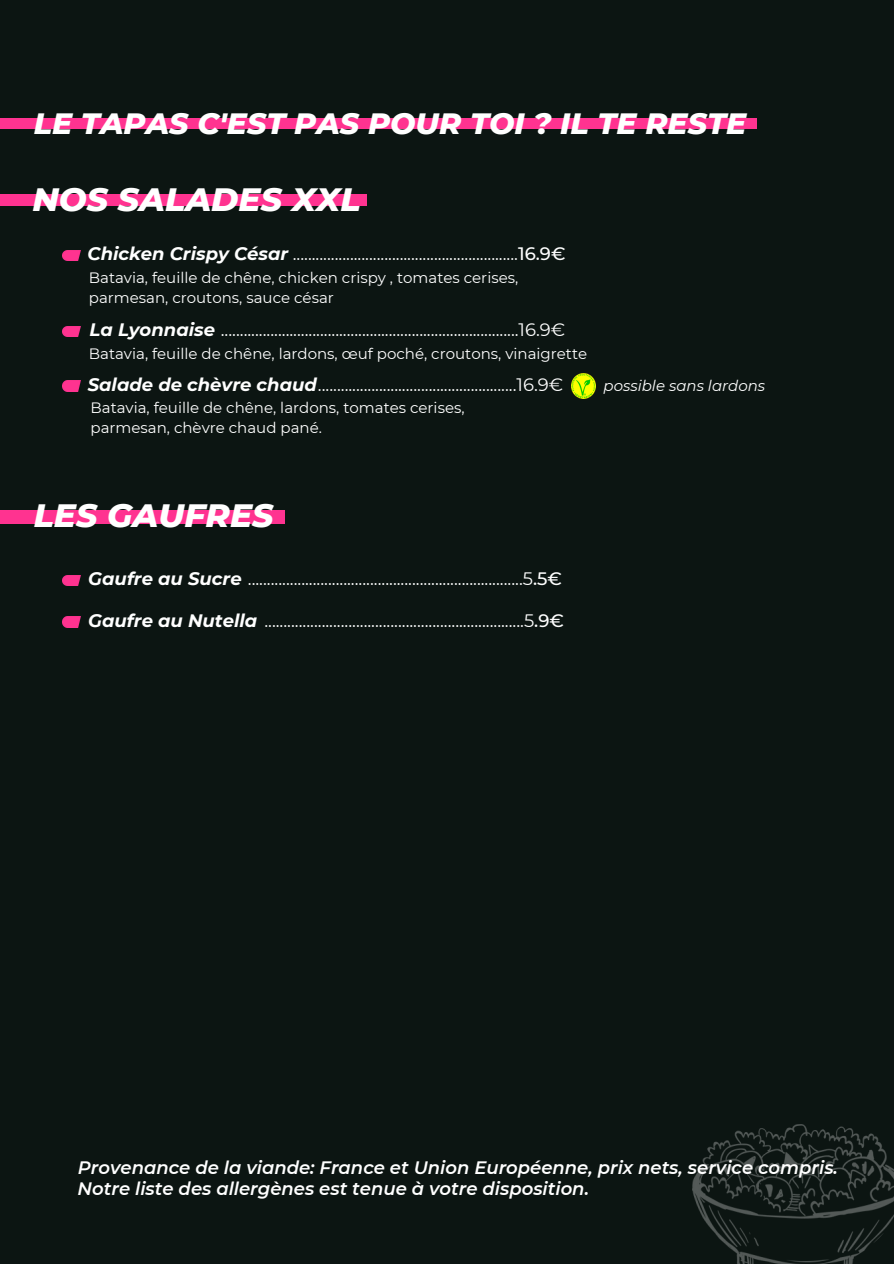
<style>
.page{position:relative;width:894px;height:1264px;background:#fff}
.page>*{position:absolute;margin:0;border:0;box-sizing:border-box;transform-origin:0 0}
.t1{font:italic 800 33px "Montserrat";color:#fff}
.t2{font:italic 800 30px "Montserrat";color:#fff}
.t3{font:18px "Montserrat";color:#fff}
.t4{font:italic 600 18px "Montserrat";color:#fff}
.t5{font:15px/20.2px "Montserrat";color:#fff}
.t6{font:italic 15px "Montserrat";color:#fff}
.s1{font-weight:700;font-style:italic}
.s2{font-weight:500}
</style>
<div class="page">
<div style="left:0;top:0;width:893px;height:1263px;background:#0c1512"></div>
<div style="left:0;top:119px;width:756px;height:10px;background:#ff3390"></div>
<img style="left:692px;top:1124px;width:201px;height:138px">
<div style="left:0;top:194px;width:367px;height:12px;background:#ff3390"></div>
<div style="left:0;top:510px;width:285px;height:14px;background:#ff3390"></div>
<img style="left:62px;top:575px;width:18px;height:10px">
<img style="left:62px;top:617px;width:18px;height:10px">
<img style="left:62px;top:250px;width:18px;height:10px">
<img style="left:62px;top:326px;width:18px;height:11px">
<img style="left:62px;top:381px;width:18px;height:10px">
<img style="left:571px;top:374px;width:24px;height:24px">
<h1 class="t2" style="left:34px;top:105px;width:714px">LE TAPAS C'EST PAS POUR TOI ? IL TE RESTE</h1>
<p class="t1" style="left:32px;top:179px;width:329px">NOS SALADES XXL</p>
<p class="t3" style="left:88px;top:243px;width:479px"><span class="s1">Chicken Crispy César</span> ...........................................................<span class="s2">16.9€</span></p>
<p class="t5" style="left:89px;top:267px;width:431px">Batavia, feuille de chêne, chicken crispy , tomates cerises, parmesan, croutons, sauce césar</p>
<p class="t3" style="left:90px;top:319px;width:477px"><span class="s1">La Lyonnaise</span> ..............................................................................16.9€</p>
<p class="t5" style="left:89px;top:343px;width:499px">Batavia, feuille de chêne, lardons, œuf poché, croutons, vinaigrette</p>
<h3 class="t3" style="left:88px;top:373px;width:477px"><span class="s1">Salade de chèvre chaud</span>....................................................16.9€</h3>
<h2 class="t5" style="left:90px;top:397px;width:375px">Batavia, feuille de chêne, lardons, tomates cerises, parmesan, chèvre chaud pané.</h2>
<h2 class="t6" style="left:603px;top:376px;width:163px">possible sans lardons</h2>
<h2 class="t1" style="left:34px;top:495px;width:241px">LES GAUFRES</h2>
<h3 class="t3" style="left:88px;top:567px;width:475px"><span class="s1">Gaufre au Sucre</span> ........................................................................5<span class="s2">.5€</span></h3>
<h3 class="t3" style="left:88px;top:609px;width:477px"><span class="s1">Gaufre au Nutella</span> ....................................................................5<span class="s2">.9€</span></h3>
<p class="t4" style="left:78px;top:1156px;width:761px">Provenance de la viande: France et Union Européenne, prix nets, service compris.</p>
<h1 class="t4" style="left:78px;top:1177px;width:513px">Notre liste des allergènes est tenue à votre disposition.</h1>
</div>
